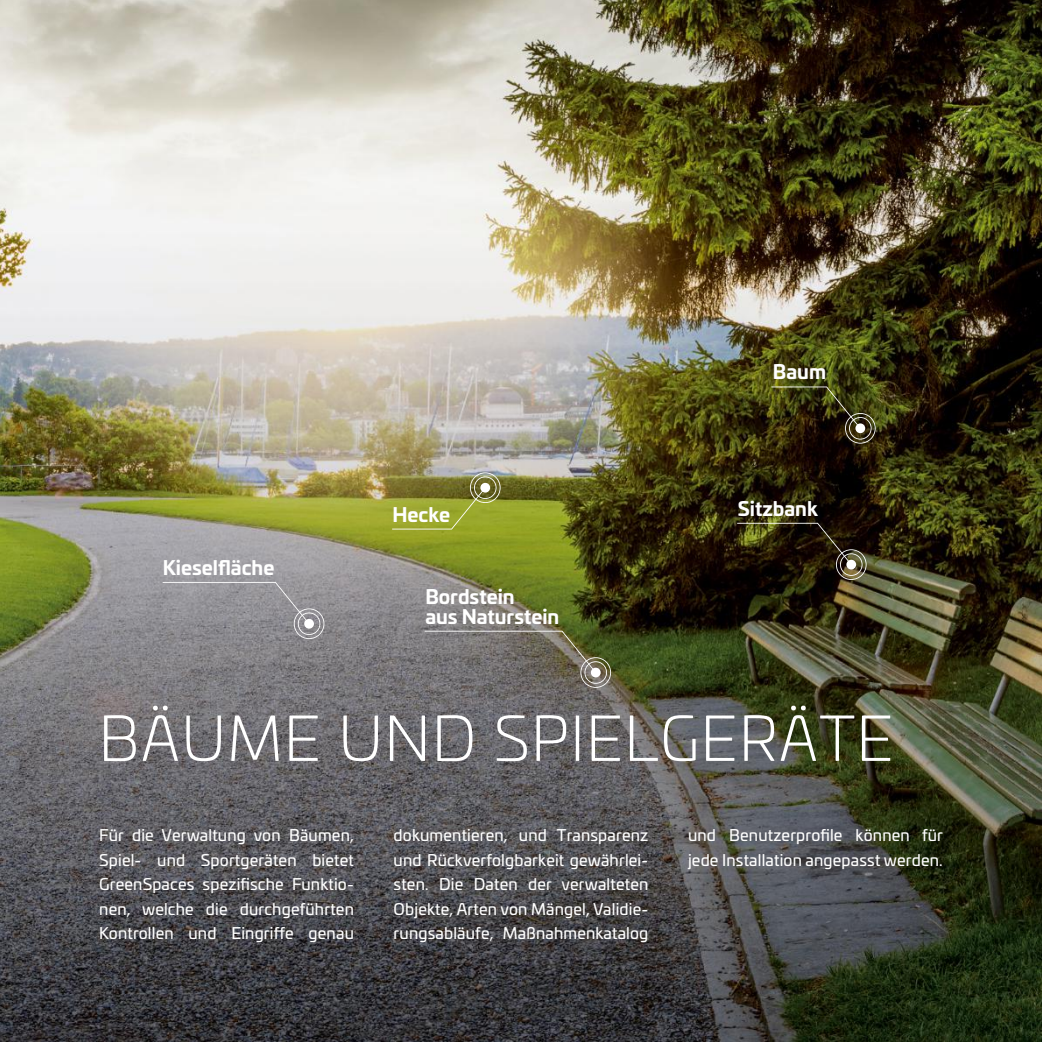
<style>
.page{position:relative;width:1042px;height:1042px;background:#fff}
.page>*{position:absolute;margin:0;border:0;box-sizing:border-box;transform-origin:0 0}
.t1{font:300 61.25px "Univia Pro";letter-spacing:.02em;color:#fff}
.t2{font:700 19.25px/19.6px "Univia Pro";color:#fff}
.t3{font:15.75px/24.5px "Univia Pro";letter-spacing:.01em;color:#fff;text-align:justify}
</style>
<div class="page">
<img style="left:0;top:0;width:1042px;height:1042px">
<svg style="left:425px;top:631px;width:186px;height:57px;background:#726f66"></svg>
<svg style="left:163px;top:582px;width:161px;height:57px;background:#959498"></svg>
<svg style="left:392px;top:472px;width:108px;height:57px;background:#91953d"></svg>
<img style="left:737px;top:523px;width:129px;height:57px">
<img style="left:771px;top:386px;width:104px;height:58px">
<p class="t2" style="left:773px;top:364px;width:55px">Baum</p>
<p class="t2" style="left:163px;top:559px;width:113px">Kieselfläche</p>
<p class="t2" style="left:392px;top:507px;width:59px">Hecke</p>
<p class="t2" style="left:738px;top:500px;width:81px">Sitzbank</p>
<p class="t2" style="left:425px;top:588px;width:136px">Bordstein<br>aus Naturstein</p>
<h1 class="t1" style="left:98px;top:712px;width:796px">BÄUME UND SPIELGERÄTE</h1>
<p class="t3" style="left:99px;top:824px;width:256px">Für die Verwaltung von Bäumen, Spiel- und Sportgeräten bietet GreenSpaces spezifische Funktio&shy;nen, welche die durchgeführten Kontrollen und Eingriffe genau</p>
<p class="t3" style="left:394px;top:824px;width:256px">dokumentieren, und Transparenz und Rückverfolgbarkeit gewährlei&shy;sten. Die Daten der verwalteten Objekte, Arten von Mängel, Validie&shy;rungsabläufe, Maßnahmenkatalog</p>
<p class="t3" style="left:688px;top:824px;width:256px">und Benutzerprofile können für jede Installation angepasst werden.</p>
</div>
